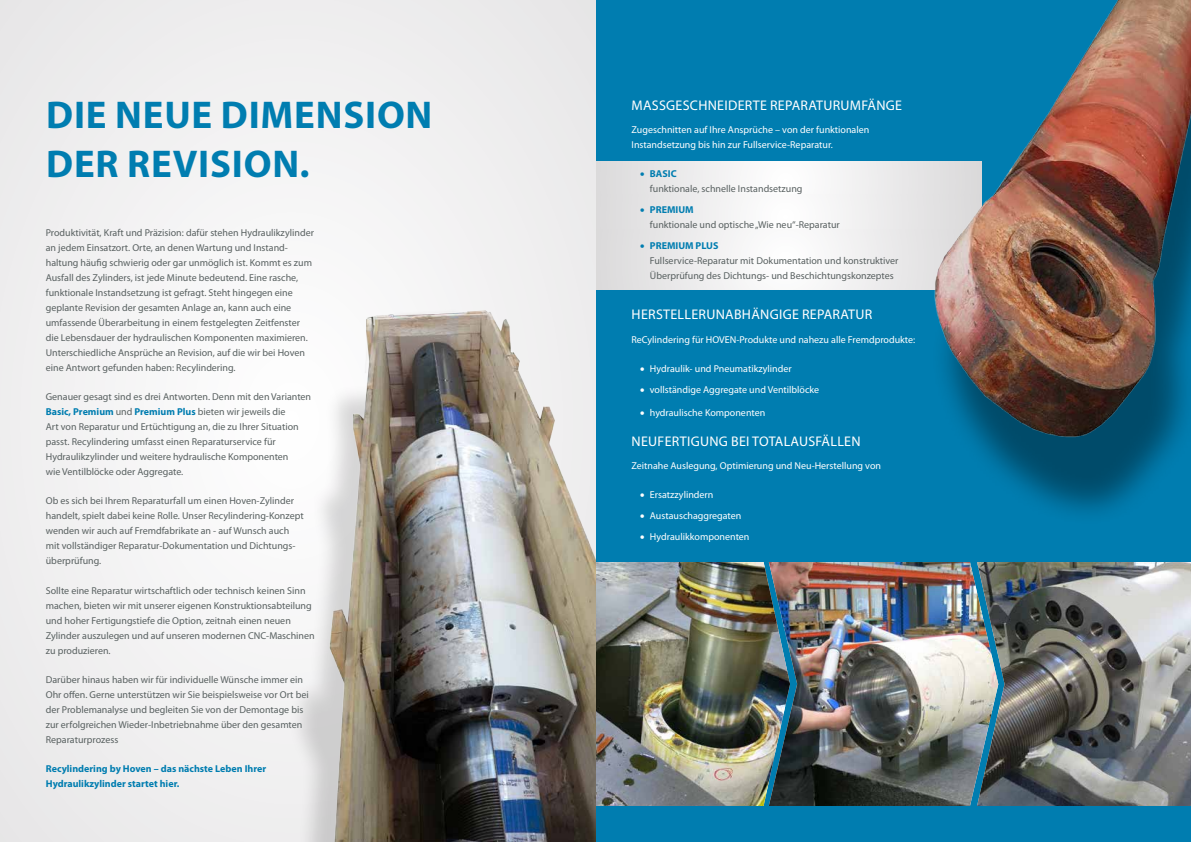
<style>
.page{position:relative;width:1191px;height:842px;background:#fff}
.page>*{position:absolute;margin:0;border:0;box-sizing:border-box;transform-origin:0 0}
.t1{font:700 38.8px/48.2px "Myriad Pro";letter-spacing:.02em;color:#007db0}
.t2{font:14px "Myriad Pro";letter-spacing:.02em;color:#fff}
.t3{font:10px/15px "Myriad Pro";color:#586060}
.t4{font:10px/15px "Myriad Pro";color:#fff}
.t5{font:700 10px/15px "Myriad Pro";color:#007db0}
.s1{font-weight:700;color:#007db0}
.s2{font-family:"Kievit";font-weight:700;color:#007db0}
.s3{font-family:"Kievit";font-weight:700}
</style>
<div class="page">
<div style="left:595px;top:0;width:596px;height:842px;background:#007db0"></div>
<img style="left:595px;top:562px;width:174px;height:244px">
<svg style="left:595px;top:161px;width:219px;height:33px;background:#eee"></svg>
<svg style="left:595px;top:194px;width:219px;height:36px;background:#eee"></svg>
<svg style="left:595px;top:230px;width:219px;height:60px;background:#eeedee"></svg>
<img style="left:769px;top:562px;width:208px;height:244px">
<img style="left:977px;top:562px;width:214px;height:244px">
<div style="left:930px;top:31px;width:261px;height:495px;background:#000;opacity:.4"></div>
<img style="left:814px;top:0;width:377px;height:459px">
<div style="left:0;top:0;width:595px;height:842px;background:#f1f0f1"></div>
<img style="left:229px;top:297px;width:366px;height:545px">
<h1 class="t1" style="left:46px;top:92px;width:388px">DIE NEUE DIMENSION<br>DER REVISION.</h1>
<p class="t3" style="left:46px;top:225px;width:270px">Produktivität, Kraft und Präzision: dafür stehen Hydraulikzylinder an jedem Einsatzort. Orte, an denen Wartung und Instand&shy;haltung häufig schwierig oder gar unmöglich ist. Kommt es zum Ausfall des Zylinders, ist jede Minute bedeutend. Eine rasche, funktionale Instandsetzung ist gefragt. Steht hingegen eine geplante Revision der gesamten Anlage an, kann auch eine umfassende Überarbeitung in einem festgelegten Zeitfenster die Lebensdauer der hydraulischen Komponenten maximieren.<br>Unterschiedliche Ansprüche an Revision, auf die wir bei Hoven eine Antwort gefunden haben: Recylindering.</p>
<p class="t3" style="left:46px;top:389px;width:267px">Genauer gesagt sind es drei Antworten. Denn mit den Varianten <span class="s1">Basic, Premium</span> und <span class="s1">Premium Plus</span> bieten wir jeweils die<br>Art von Reparatur und Ertüchtigung an, die zu Ihrer Situation passt. Recylindering umfasst einen Reparaturservice für Hydraulikzylinder und weitere hydraulische Komponenten<br>wie Ventilblöcke oder Aggregate.</p>
<p class="t3" style="left:46px;top:493px;width:259px">Ob es sich bei Ihrem Reparaturfall um einen Hoven-Zylinder handelt, spielt dabei keine Rolle. Unser Recylindering-Konzept wenden wir auch auf Fremdfabrikate an - auf Wunsch auch mit vollständiger Reparatur-Dokumentation und Dichtungs&shy;überprüfung.</p>
<p class="t3" style="left:46px;top:582px;width:270px">Sollte eine Reparatur wirtschaftlich oder technisch keinen Sinn machen, bieten wir mit unserer eigenen Konstruktionsabteilung und hoher Fertigungstiefe die Option, zeitnah einen neuen Zylinder auszulegen und auf unseren modernen CNC-Maschinen zu produzieren.</p>
<p class="t3" style="left:46px;top:672px;width:264px">Darüber hinaus haben wir für individuelle Wünsche immer ein Ohr offen. Gerne unterstützen wir Sie beispielsweise vor Ort bei der Problemanalyse und begleiten Sie von der Demontage bis zur erfolgreichen Wieder-Inbetriebnahme über den gesamten Reparaturprozess</p>
<p class="t5" style="left:46px;top:761px;width:222px">Recylindering by Hoven – das nächste Leben Ihrer<br>Hydraulikzylinder startet hier.</p>
<h2 class="t2" style="left:631px;top:96px;width:272px">MASSGESCHNEIDERTE REPARATURUMFÄNGE</h2>
<p class="t4" style="left:631px;top:122px;width:239px">Zugeschnitten auf Ihre Ansprüche – von der funktionalen<br>Instandsetzung bis hin zur Fullservice-Reparatur.</p>
<p class="t3" style="left:650px;top:166px;width:154px;text-indent:-10px"><span class="s2">•</span> <span class="s1">BASIC<br></span>funktionale, schnelle Instandsetzung</p>
<p class="t3" style="left:650px;top:202px;width:191px;text-indent:-10px"><span class="s2">•</span> <span class="s1">PREMIUM<br></span>funktionale und optische „Wie neu“-Reparatur</p>
<p class="t3" style="left:650px;top:238px;width:250px;text-indent:-10px"><span class="s2">•</span> <span class="s1">PREMIUM PLUS<br></span>Fullservice-Reparatur mit Dokumentation und konstruktiver<br>Überprüfung des Dichtungs- und Beschichtungskonzeptes</p>
<h2 class="t2" style="left:631px;top:306px;width:242px">HERSTELLERUNABHÄNGIGE REPARATUR</h2>
<p class="t4" style="left:631px;top:332px;width:285px">ReCylindering für HOVEN-Produkte und nahezu alle Fremdprodukte:</p>
<p class="t4" style="left:640px;top:361px;width:153px"><span class="s3">•</span> Hydraulik- und Pneumatikzylinder</p>
<p class="t4" style="left:640px;top:382px;width:181px"><span class="s3">•</span> vollständige Aggregate und Ventilblöcke</p>
<p class="t4" style="left:640px;top:405px;width:127px"><span class="s3">•</span> hydraulische Komponenten</p>
<h2 class="t2" style="left:631px;top:432px;width:230px">NEUFERTIGUNG BEI TOTALAUSFÄLLEN</h2>
<p class="t4" style="left:631px;top:458px;width:251px">Zeitnahe Auslegung, Optimierung und Neu-Herstellung von</p>
<p class="t4" style="left:640px;top:487px;width:75px"><span class="s3">•</span> Ersatzzylindern</p>
<p class="t4" style="left:640px;top:508px;width:103px"><span class="s3">•</span> Austauschaggregaten</p>
<p class="t4" style="left:640px;top:529px;width:111px"><span class="s3">•</span> Hydraulikkomponenten</p>
</div>
